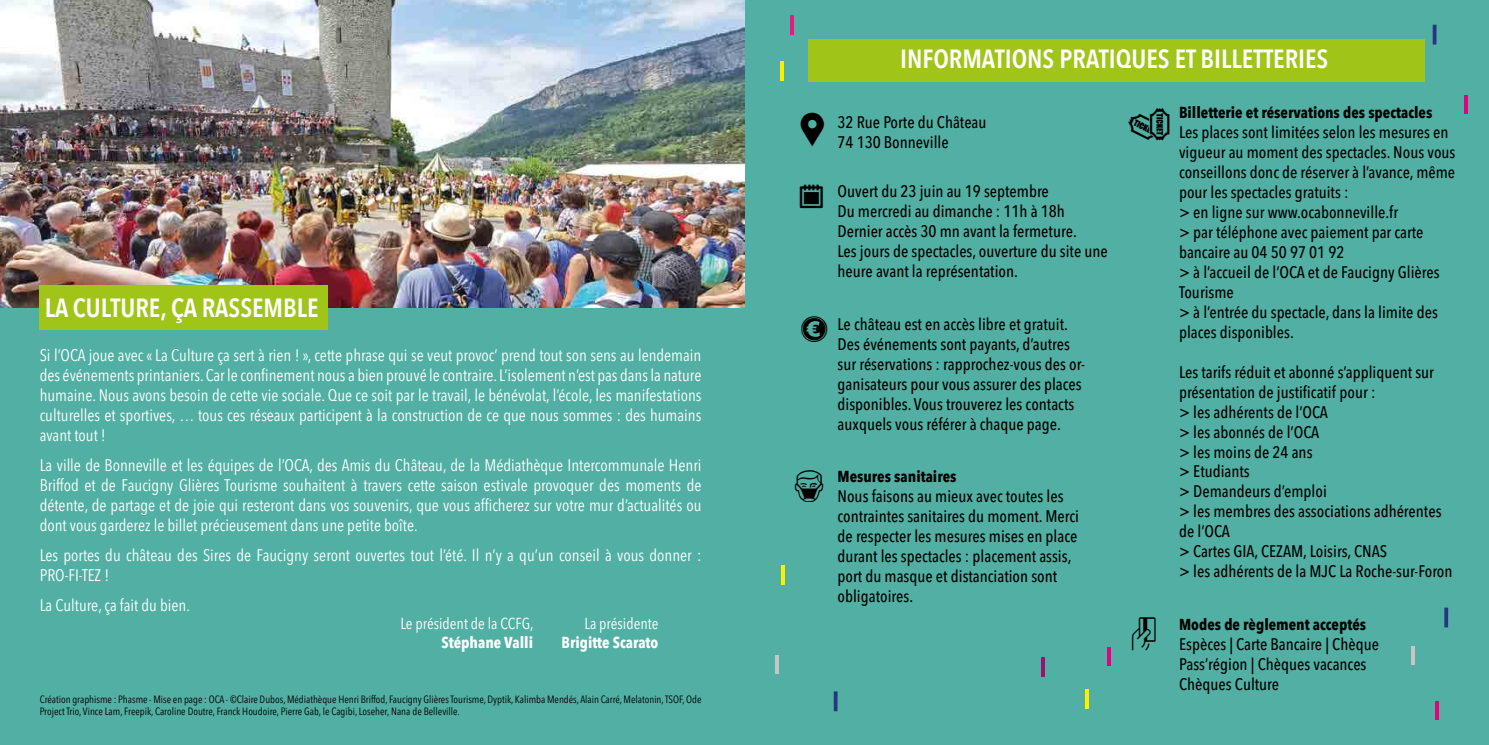
<style>
.page{position:relative;width:1489px;height:745px;background:#fff}
.page>*{position:absolute;margin:0;border:0;box-sizing:border-box;transform-origin:0 0}
.t1{font:45.5px "Social Font Face";color:#000}
.t2{font:45.15px "Coronavirus";color:#000}
.t3{font:36.75px "Europe";color:#000}
.t4{font:36.75px "Seven Arts";color:#000}
.t5{font:600 26.25px "Avenir Next Condensed";color:#fff}
.t6{font:500 condensed 16.62px/19.9px "Avenir Next LT Pro";color:#000}
.t7{font:condensed 16.62px/19.9px "Avenir Next LT Pro";color:#fff;text-align:justify}
.t8{font:700 condensed 15.75px "Avenir Next LT Pro";color:#000}
.t9{font:condensed 15.75px "Avenir Next LT Pro";color:#fff}
.t10{font:700 condensed 15.75px "Avenir Next LT Pro";color:#fff}
.t11{font:condensed 10.5px/12.6px "Avenir Next LT Pro";color:#000}
</style>
<div class="page">
<div style="left:0;top:0;width:744px;height:744px;background:#51b0a3"></div>
<div style="left:744px;top:0;width:744px;height:744px;background:#51b0a3"></div>
<img style="left:0;top:0;width:744px;height:307px">
<div style="left:40px;top:285px;width:288px;height:44px;background:#a0c518"></div>
<div style="left:807px;top:40px;width:617px;height:42px;background:#a0c518"></div>
<svg style="left:1432px;top:25px;width:4px;height:19px"></svg>
<svg style="left:1444px;top:607px;width:3px;height:20px"></svg>
<svg style="left:833px;top:691px;width:4px;height:19px"></svg>
<hr style="left:1464px;top:95px;width:3px;height:19px;background:#e6007d">
<hr style="left:1107px;top:647px;width:3px;height:19px;background:#e6007d">
<svg style="left:1435px;top:701px;width:3px;height:18px"></svg>
<svg style="left:775px;top:655px;width:3px;height:18px"></svg>
<svg style="left:1411px;top:646px;width:3px;height:18px"></svg>
<hr style="left:790px;top:15px;width:4px;height:20px;background:#e71a80">
<svg style="left:1041px;top:657px;width:3px;height:19px"></svg>
<hr style="left:780px;top:61px;width:4px;height:20px;background:#fe0">
<svg style="left:1085px;top:689px;width:3px;height:19px"></svg>
<hr style="left:781px;top:565px;width:3px;height:19px;background:#fe0">
<h3 class="t5" style="left:45px;top:284px;width:275px">LA CULTURE, ÇA RASSEMBLE</h3>
<p class="t7" style="left:40px;top:345px;width:663px">Si l’OCA joue avec « La Culture ça sert à rien ! », cette phrase qui se veut provoc’ prend tout son sens au lendemain des événements printaniers. Car le confinement nous a bien prouvé le contraire. L’isolement n’est pas dans la nature humaine. Nous avons besoin de cette vie sociale. Que ce soit par le travail, le bénévolat, l’école, les manifestations culturelles et sportives, … tous ces réseaux participent à la construction de ce que nous sommes : des humains avant tout !</p>
<p class="t7" style="left:40px;top:455px;width:663px">La ville de Bonneville et les équipes de l’OCA, des Amis du Château, de la Médiathèque Intercommunale Henri Briffod et de Faucigny Glières Tourisme souhaitent à travers cette saison estivale provoquer des moments de détente, de partage et de joie qui resteront dans vos souvenirs, que vous afficherez sur votre mur d’actualités ou dont vous garderez le billet précieusement dans une petite boîte.</p>
<p class="t7" style="left:40px;top:545px;width:663px">Les portes du château des Sires de Faucigny seront ouvertes tout l’été. Il n’y a qu’un conseil à vous donner :<br>PRO-FI-TEZ !</p>
<p class="t7" style="left:40px;top:594px;width:152px">La Culture, ça fait du bien.</p>
<p class="t9" style="left:400px;top:613px;width:134px">Le président de la CCFG,</p>
<p class="t10" style="left:441px;top:632px;width:93px">Stéphane Valli</p>
<p class="t9" style="left:584px;top:613px;width:75px">La présidente</p>
<p class="t10" style="left:561px;top:632px;width:98px">Brigitte Scarato</p>
<p class="t11" style="left:40px;top:692px;width:663px">Création graphisme : Phasme - Mise en page : OCA - ©Claire Dubos, Médiathèque Henri Briffod, Faucigny Glières Tourisme, Dyptik, Kalimba Mendés, Alain Carré, Melatonin, TSOF, Ode<br>Project Trio, Vince Lam, Freepik, Caroline Doutre, Franck Houdoire, Pierre Gab, le Cagibi, Loseher, Nana de Belleville.</p>
<h3 class="t5" style="left:900px;top:36px;width:430px">INFORMATIONS PRATIQUES ET BILLETTERIES</h3>
<h1 class="t1" style="left:794px;top:112px;width:39px">$</h1>
<p class="t6" style="left:837px;top:112px;width:150px">32 Rue Porte du Château</p>
<p class="t6" style="left:837px;top:132px;width:113px">74 130 Bonneville</p>
<p class="t6" style="left:837px;top:181px;width:272px">Ouvert du 23 juin au 19 septembre<br>Du mercredi au dimanche : 11h à 18h Dernier accès 30 mn avant la fermeture.<br>Les jours de spectacles, ouverture du site une heure avant la représentation.</p>
<h3 class="t3" style="left:800px;top:313px;width:29px">u</h3>
<p class="t6" style="left:837px;top:314px;width:249px">Le château est en accès libre et gratuit.<br>Des événements sont payants, d’autres sur réservations : rapprochez-vous des or&shy;ganisateurs pour vous assurer des places disponibles. Vous trouverez les contacts auxquels vous référer à chaque page.</p>
<h2 class="t2" style="left:794px;top:465px;width:32px">f</h2>
<p class="t8" style="left:837px;top:467px;width:120px">Mesures sanitaires</p>
<p class="t6" style="left:837px;top:486px;width:243px">Nous faisons au mieux avec toutes les contraintes sanitaires du moment. Merci de respecter les mesures mises en place durant les spectacles : placement assis, port du masque et distanciation sont obligatoires.</p>
<h3 class="t4" style="left:1127px;top:105px;width:45px">ç</h3>
<p class="t8" style="left:1178px;top:103px;width:255px">Billetterie et réservations des spectacles</p>
<p class="t6" style="left:1178px;top:122px;width:278px">Les places sont limitées selon les mesures en vigueur au moment des spectacles. Nous vous conseillons donc de réserver à l’avance, même pour les spectacles gratuits :<br>&gt; en ligne sur www.ocabonneville.fr<br>&gt; par téléphone avec paiement par carte bancaire au 04 50 97 01 92<br>&gt; à l’accueil de l’OCA et de Faucigny Glières Tourisme<br>&gt; à l’entrée du spectacle, dans la limite des places disponibles.</p>
<p class="t6" style="left:1178px;top:361px;width:275px">Les tarifs réduit et abonné s’appliquent sur présentation de justificatif pour :<br>&gt; les adhérents de l’OCA<br>&gt; les abonnés de l’OCA<br>&gt; les moins de 24 ans<br>&gt; Etudiants<br>&gt; Demandeurs d’emploi<br>&gt; les membres des associations adhérentes de l’OCA<br>&gt; Cartes GIA, CEZAM, Loisirs, CNAS<br>&gt; les adhérents de la MJC La Roche-sur-Foron</p>
<p class="t8" style="left:1179px;top:614px;width:188px">Modes de règlement acceptés</p>
<p class="t6" style="left:1179px;top:633px;width:201px">Espèces | Carte Bancaire | Chèque<br>Pass’région | Chèques vacances<br>Chèques Culture</p>
</div>
